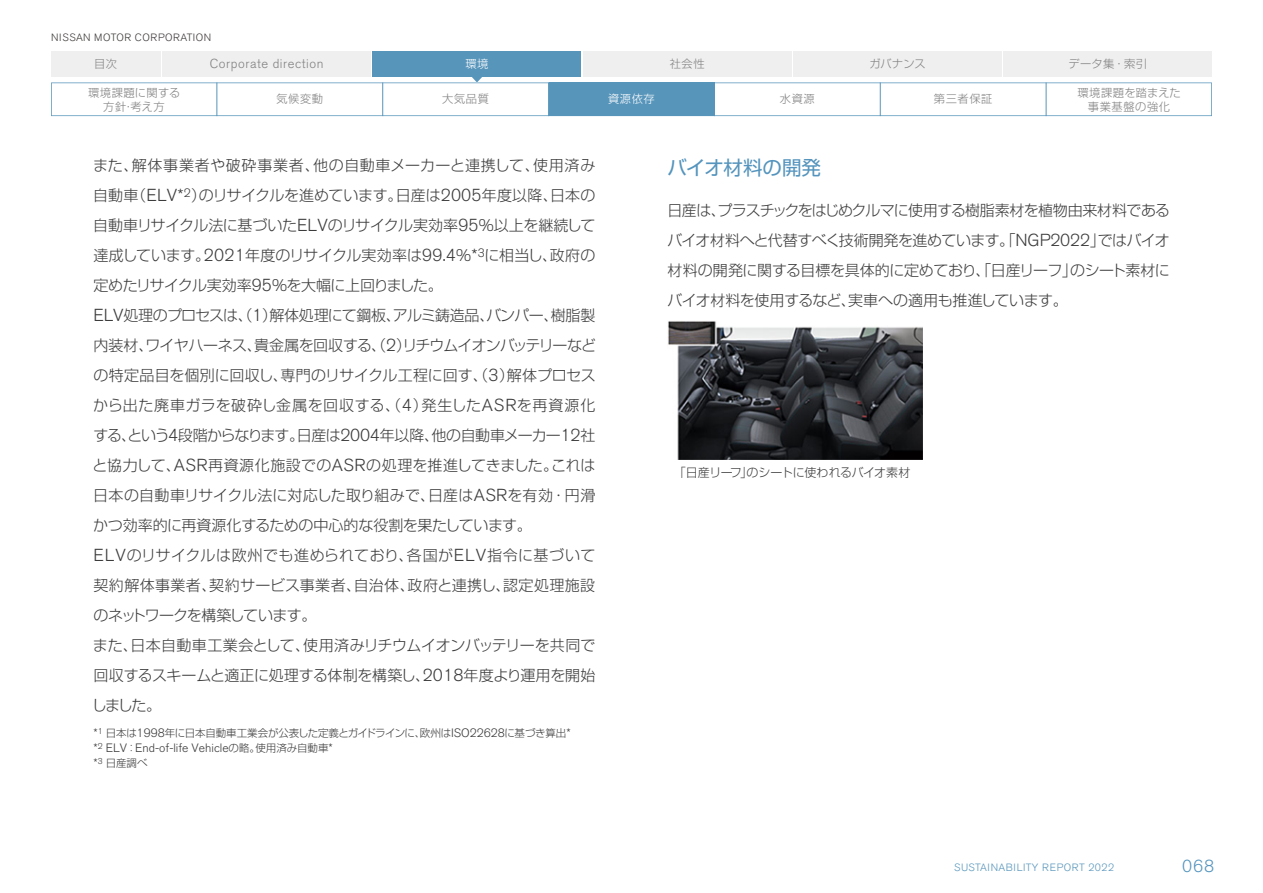
<style>
.page{position:relative;width:1263px;height:893px;background:#fff}
.page>*{position:absolute;margin:0;border:0;box-sizing:border-box;transform-origin:0 0}
.t1{font:19.5px "Shin Go Pro";color:#5494bd}
.t2{font:300 17.25px "Nissan Pro";color:#5394bd}
.t3{font:300 15px/30px "Shin Go Pro";letter-spacing:-.015em;color:#3c3c3c;text-align:justify}
.t4{font:300 12.9px "Nissan Pro";letter-spacing:.045em;color:#828282}
.t5{font:300 12.15px "Nissan Pro";color:#3c3c3c}
.t6{font:300 12px "Shin Go Pro";letter-spacing:-.035em;color:#3c3c3c}
.t7{font:300 11.25px/13.5px "Shin Go Pro";letter-spacing:.05em;color:#828282;text-align:center}
.t8{font:300 11.25px "Shin Go Pro";letter-spacing:.05em;color:#fff}
.t9{font:300 10.5px "Shin Go Pro";letter-spacing:-.02em;color:#3c3c3c}
.t10{font:300 10.5px "Nissan Pro";letter-spacing:.04em;color:#5795bb}
.t11{font:300 10.5px "Nissan Pro";letter-spacing:.06em;color:#3e3a39}
.s1{font-family:"Nissan Pro";font-size:17.25px}
.s2{font-family:"Nissan Pro";font-size:12.15px}
.s3{font-family:"Shin Go Pro";font-size:10.5px}
</style>
<div class="page">
<div style="left:1004px;top:51px;width:208px;height:26px;background:#efefef"></div>
<div style="left:793px;top:51px;width:209px;height:26px;background:#efefef"></div>
<div style="left:583px;top:51px;width:208px;height:26px;background:#efefef"></div>
<div style="left:373px;top:51px;width:208px;height:26px;background:#5795bb"></div>
<div style="left:51px;top:51px;width:109px;height:26px;background:#efefef"></div>
<div style="left:163px;top:51px;width:208px;height:26px;background:#efefef"></div>
<svg style="left:51px;top:76px;width:1161px;height:40px"></svg>
<hr style="left:216px;top:82px;width:1px;height:34px;background:#5795bb">
<hr style="left:382px;top:82px;width:1px;height:34px;background:#5795bb">
<hr style="left:548px;top:82px;width:1px;height:34px;background:#5795bb">
<hr style="left:714px;top:82px;width:1px;height:34px;background:#5795bb">
<hr style="left:880px;top:82px;width:1px;height:34px;background:#5795bb">
<hr style="left:1046px;top:82px;width:1px;height:34px;background:#5795bb">
<img style="left:668px;top:321px;width:255px;height:138px">
<p class="t11" style="left:51px;top:30px;width:162px">NISSAN MOTOR CORPORATION</p>
<p class="t7" style="left:94px;top:55px;width:24px">目次</p>
<p class="t4" style="left:210px;top:55px;width:115px">Corporate direction</p>
<p class="t8" style="left:465px;top:54px;width:25px">環境</p>
<p class="t7" style="left:670px;top:55px;width:36px">社会性</p>
<p class="t7" style="left:869px;top:55px;width:58px">ガバナンス</p>
<p class="t7" style="left:1068px;top:55px;width:80px">データ集・索引</p>
<p class="t7" style="left:88px;top:85px;width:94px">環境課題に関する方針・考え方</p>
<p class="t7" style="left:276px;top:91px;width:48px">気候変動</p>
<p class="t7" style="left:442px;top:91px;width:48px">大気品質</p>
<p class="t8" style="left:608px;top:90px;width:48px">資源依存</p>
<p class="t7" style="left:780px;top:91px;width:36px">水資源</p>
<p class="t7" style="left:934px;top:91px;width:60px">第三者保証</p>
<p class="t7" style="left:1077px;top:85px;width:105px">環境課題を踏まえた事業基盤の強化</p>
<p class="t3" style="left:92px;top:148px;width:506px;text-align:left">また、解体事業者や破砕事業者、他の自動車メーカーと連携して、使用済み自動車（<span class="s1">ELV*</span><sup>2</sup>）のリサイクルを進めています。日産は<span class="s1">2005</span>年度以降、日本の自動車リサイクル法に基づいた<span class="s1">ELV</span>のリサイクル実効率<span class="s1">95</span>％以上を継続して達成しています。<span class="s1">2021</span>年度のリサイクル実効率は<span class="s1">99.4</span>％<span class="s1">*</span><sup>3</sup>に相当し、政府の定めたリサイクル実効率<span class="s1">95</span>％を大幅に上回りました。<br><span class="s1">ELV</span>処理のプロセスは、（<span class="s1">1</span>）解体処理にて鋼板、アルミ鋳造品、バンパー、樹脂製内装材、ワイヤハーネス、貴金属を回収する、（<span class="s1">2</span>）リチウムイオンバッテリーなどの特定品目を個別に回収し、専門のリサイクル工程に回す、（<span class="s1">3</span>）解体プロセスから出た廃車ガラを破砕し金属を回収する、（<span class="s1">4</span>）発生した<span class="s1">ASR</span>を再資源化する、という<span class="s1">4</span>段階からなります。日産は<span class="s1">2004</span>年以降、他の自動車メーカー<span class="s1">12</span>社と協力して、<span class="s1">ASR</span>再資源化施設での<span class="s1">ASR</span>の処理を推進してきました。これは日本の自動車リサイクル法に対応した取り組みで、日産は<span class="s1">ASR</span>を有効・円滑かつ効率的に再資源化するための中心的な役割を果たしています。<br><span class="s1">ELV</span>のリサイクルは欧州でも進められており、各国が<span class="s1">ELV</span>指令に基づいて契約解体事業者、契約サービス事業者、自治体、政府と連携し、認定処理施設のネットワークを構築しています。<br>また、日本自動車工業会として、使用済みリチウムイオンバッテリーを共同で回収するスキームと適正に処理する体制を構築し、<span class="s1">2018</span>年度より運用を開始しました。</p>
<p class="t9" style="left:94px;top:724px;width:479px"><span class="s2">*</span><sup>1</sup> 日本は<span class="s2">1998</span>年に日本自動車工業会が公表した定義とガイドラインに、欧州は<span class="s2">ISO22628</span>に基づき算出<span class="s2">*</span></p>
<p class="t5" style="left:94px;top:739px;width:241px">*<sup>2</sup> ELV<span class="s3">：</span>End-of-life Vehicle<span class="s3">の略。使用済み自動車</span>*</p>
<p class="t9" style="left:94px;top:754px;width:55px"><span class="s2">*</span><sup>3</sup> 日産調べ</p>
<h1 class="t1" style="left:667px;top:151px;width:155px">バイオ材料の開発</h1>
<p class="t3" style="left:667px;top:193px;width:504px">日産は、プラスチックをはじめクルマに使用する樹脂素材を植物由来材料であるバイオ材料へと代替すべく技術開発を進めています。「<span class="s1">NGP2022</span>」ではバイオ材料の開発に関する目標を具体的に定めており、「日産リーフ」のシート素材にバイオ材料を使用するなど、実車への適用も推進しています。</p>
<p class="t6" style="left:674px;top:462px;width:238px">「日産リーフ」のシートに使われるバイオ素材</p>
<p class="t10" style="left:954px;top:861px;width:162px">SUSTAINABILITY REPORT 2022</p>
<p class="t2" style="left:1182px;top:854px;width:34px">068</p>
</div>
